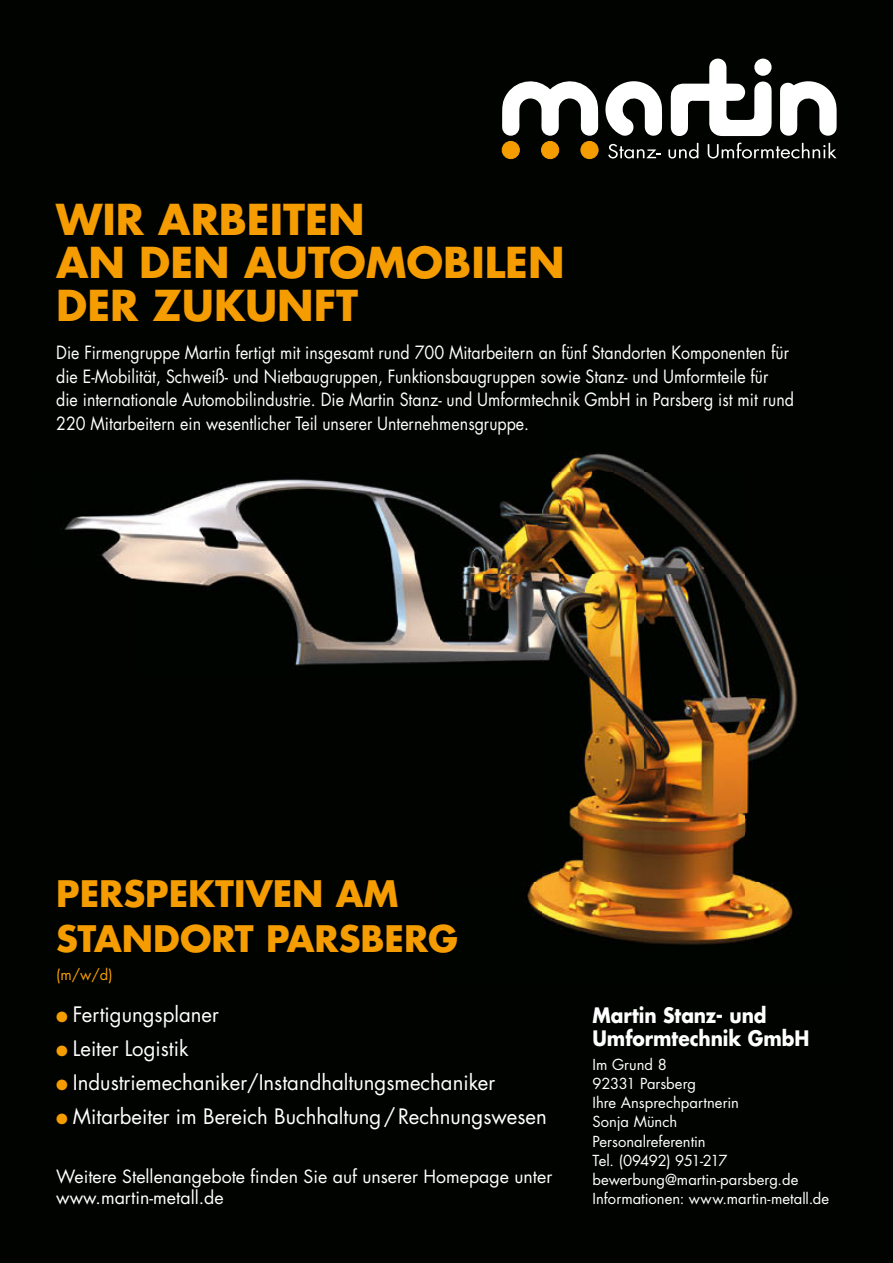
<style>
.page{position:relative;width:893px;height:1263px;background:#000300}
.page>*{position:absolute;margin:0;border:0;box-sizing:border-box;transform-origin:0 0}
.t1{font:700 41.4px/42.9px "Futura LT Pro";color:#f59c00}
.t2{font:700 35.55px/44.4px "Futura LT Pro";color:#f59c00}
.t3{font:20.7px "Futura LT Pro";color:#fff}
.t4{font:700 20.7px/23.4px "Futura LT Pro";letter-spacing:-.005em;color:#fff;scale:.9 1}
.t5{font:17.7px/23.7px "Futura LT Pro";color:#fff;scale:.9 1}
.t6{font:17.7px/21.3px "Futura LT Pro";color:#fff}
.t7{font:14.85px/19.2px "Futura LT Pro";color:#fff}
.t8{font:14.85px "Futura LT Pro";color:#f59c00}
.s1{color:#f59c00}
</style>
<div class="page">
<img style="left:64px;top:451px;width:736px;height:494px">
<div style="left:502px;top:141px;width:17px;height:18px;background:#f59c00;border-radius:50%"></div>
<div style="left:502px;top:141px;width:17px;height:18px;border:1px solid #f59c00;border-radius:50%"></div>
<div style="left:541px;top:141px;width:18px;height:18px;background:#f59c00;border-radius:50%"></div>
<div style="left:541px;top:141px;width:18px;height:18px;border:1px solid #f59c00;border-radius:50%"></div>
<div style="left:581px;top:141px;width:17px;height:18px;background:#f59c00;border-radius:50%"></div>
<div style="left:581px;top:141px;width:17px;height:18px;border:1px solid #f59c00;border-radius:50%"></div>
<svg style="left:608px;top:144px;width:53px;height:14px"></svg>
<svg style="left:668px;top:59px;width:169px;height:99px"></svg>
<svg style="left:605px;top:81px;width:57px;height:55px"></svg>
<div style="left:754px;top:59px;width:18px;height:17px;background:#fff;border-radius:50%"></div>
<svg style="left:502px;top:81px;width:96px;height:55px"></svg>
<h1 class="t1" style="left:56px;top:197px;width:510px">WIR ARBEITEN<br>AN DEN AUTOMOBILEN<br>DER ZUKUNFT</h1>
<p class="t5" style="left:56px;top:340px;width:821px">Die Firmengruppe Martin fertigt mit insgesamt rund 700 Mitarbeitern an fünf Standorten Komponenten für die E-Mobilität, Schweiß- und Nietbaugruppen, Funktionsbaugruppen sowie Stanz- und Umformteile für die internationale Automobilindustrie. Die Martin Stanz- und Umformtechnik GmbH in Parsberg ist mit rund 220 Mitarbeitern ein wesentlicher Teil unserer Unternehmensgruppe.</p>
<h2 class="t2" style="left:56px;top:870px;width:404px">PERSPEKTIVEN AM<br>STANDORT PARSBERG</h2>
<p class="t8" style="left:56px;top:964px;width:58px">(m/w/d)</p>
<p class="t3" style="left:56px;top:1000px;width:164px"><span class="s1">●</span> Fertigungsplaner</p>
<p class="t3" style="left:56px;top:1034px;width:134px"><span class="s1">●</span> Leiter Logistik</p>
<p class="t3" style="left:56px;top:1068px;width:441px"><span class="s1">●</span> Industriemechaniker/Instandhaltungsmechaniker</p>
<p class="t3" style="left:56px;top:1102px;width:492px"><span class="s1">●</span> Mitarbeiter im Bereich Buchhaltung / Rechnungswesen</p>
<p class="t6" style="left:56px;top:1166px;width:498px">Weitere Stellenangebote finden Sie auf unserer Homepage unter www.martin-metall.de</p>
<p class="t4" style="left:592px;top:1003px;width:243px">Martin Stanz- und<br>Umformtechnik GmbH</p>
<p class="t7" style="left:592px;top:1054px;width:238px">Im Grund 8<br>92331 Parsberg<br>Ihre Ansprechpartnerin<br>Sonja Münch<br>Personalreferentin<br>Tel. (09492) 951-217 bewerbung@martin-parsberg.de<br>Informationen: www.martin-metall.de</p>
</div>
